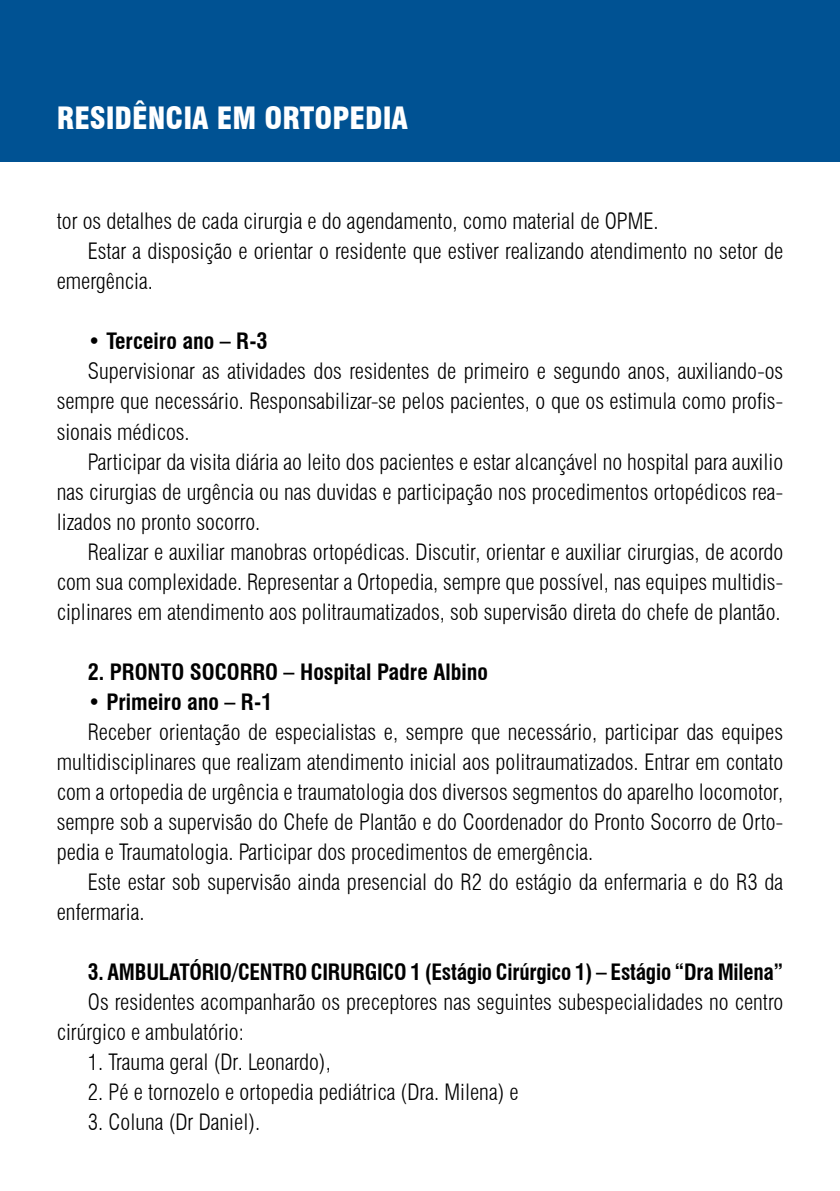
<style>
.page{position:relative;width:840px;height:1191px;background:#fff}
.page>*{position:absolute;margin:0;border:0;box-sizing:border-box;transform-origin:0 0}
.t1{font:900 condensed 30px "Swiss 721 BT";color:#fff}
.t2{font:300 condensed 22px/30px "Swiss 721 BT";color:#000;text-align:justify}
.t3{font:700 condensed 22px "Swiss 721 BT";letter-spacing:-.01em;color:#000}
</style>
<div class="page">
<div style="left:0;top:0;width:839px;height:161px;background:#005293"></div>
<h1 class="t1" style="left:57px;top:100px;width:353px">RESIDÊNCIA EM ORTOPEDIA</h1>
<p class="t2" style="left:57px;top:206px;width:603px">tor os detalhes de cada cirurgia e do agendamento, como material de OPME.</p>
<p class="t2" style="left:88px;top:236px;width:696px">Estar a disposição e orientar o residente que estiver realizando atendimento no setor de</p>
<p class="t2" style="left:57px;top:266px;width:98px">emergência.</p>
<p class="t3" style="left:88px;top:328px;width:181px">• Terceiro ano – R-3</p>
<p class="t2" style="left:57px;top:356px;width:727px;text-indent:31px">Supervisionar as atividades dos residentes de primeiro e segundo anos, auxiliando-os sempre que necessário. Responsabilizar-se pelos pacientes, o que os estimula como profis&shy;sionais médicos.</p>
<p class="t2" style="left:57px;top:446px;width:727px;text-indent:31px">Participar da visita diária ao leito dos pacientes e estar alcançável no hospital para auxilio nas cirurgias de urgência ou nas duvidas e participação nos procedimentos ortopédicos rea&shy;lizados no pronto socorro.</p>
<p class="t2" style="left:57px;top:536px;width:727px;text-indent:31px">Realizar e auxiliar manobras ortopédicas. Discutir, orientar e auxiliar cirurgias, de acordo com sua complexidade. Representar a Ortopedia, sempre que possível, nas equipes multidis&shy;ciplinares em atendimento aos politraumatizados, sob supervisão direta do chefe de plantão.</p>
<p class="t3" style="left:88px;top:658px;width:401px">2. PRONTO SOCORRO – Hospital Padre Albino</p>
<p class="t3" style="left:88px;top:688px;width:186px">• Primeiro ano – R-1</p>
<p class="t2" style="left:57px;top:716px;width:727px;text-indent:31px">Receber orientação de especialistas e, sempre que necessário, participar das equipes multidisciplinares que realizam atendimento inicial aos politraumatizados. Entrar em contato com a ortopedia de urgência e traumatologia dos diversos segmentos do aparelho locomotor, sempre sob a supervisão do Chefe de Plantão e do Coordenador do Pronto Socorro de Orto&shy;pedia e Traumatologia. Participar dos procedimentos de emergência.</p>
<p class="t2" style="left:57px;top:866px;width:727px;text-indent:31px">Este estar sob supervisão ainda presencial do R2 do estágio da enfermaria e do R3 da enfermaria.</p>
<p class="t3" style="left:88px;top:958px;width:696px">3. AMBULATÓRIO/CENTRO CIRURGICO 1 (Estágio Cirúrgico 1) – Estágio “Dra Milena”</p>
<p class="t2" style="left:57px;top:986px;width:727px;text-indent:31px">Os residentes acompanharão os preceptores nas seguintes subespecialidades no centro cirúrgico e ambulatório:</p>
<p class="t2" style="left:88px;top:1046px;width:244px">1. Trauma geral (Dr. Leonardo),</p>
<p class="t2" style="left:88px;top:1076px;width:432px">2. Pé e tornozelo e ortopedia pediátrica (Dra. Milena) e</p>
<p class="t2" style="left:88px;top:1106px;width:174px">3. Coluna (Dr Daniel).</p>
</div>
